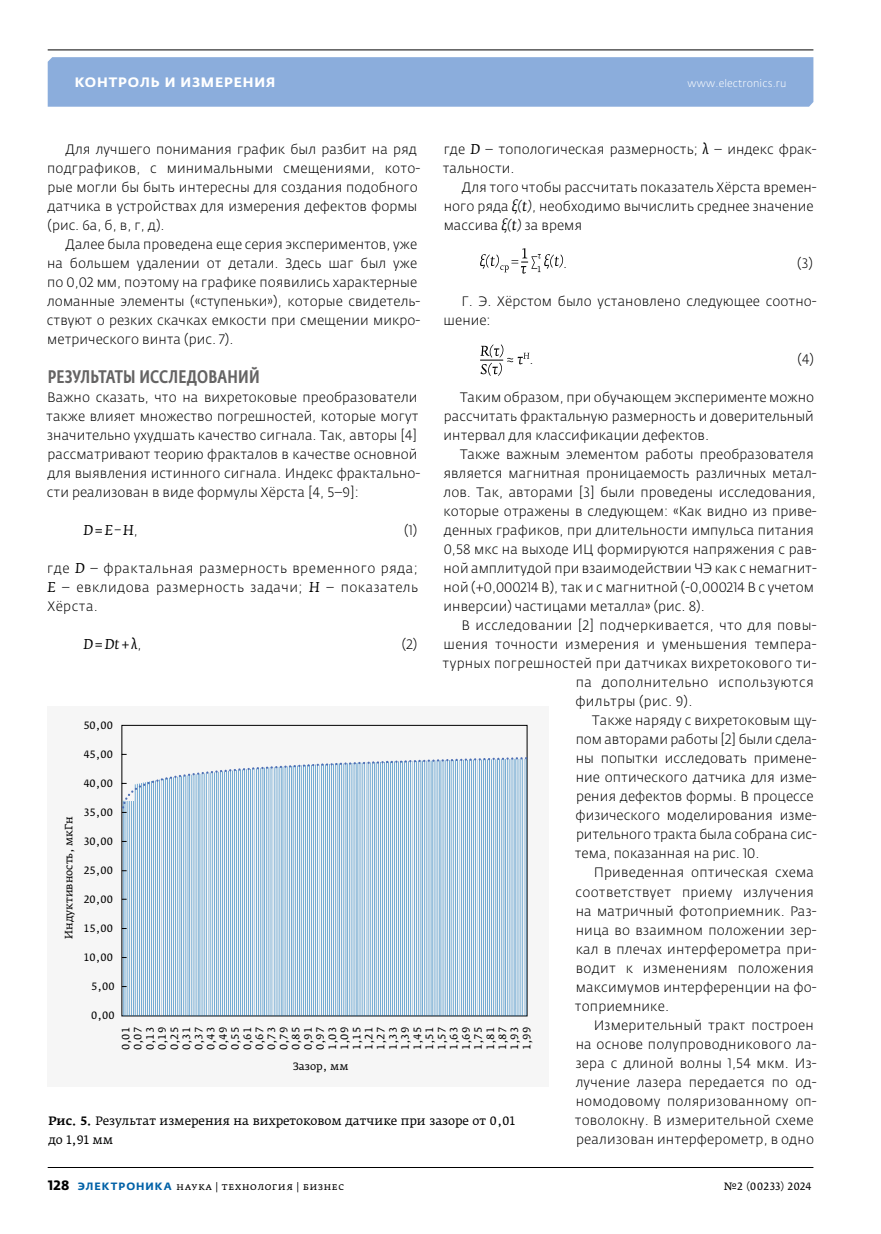
<style>
.page{position:relative;width:881px;height:1234px;background:#fff}
.page>*{position:absolute;margin:0;border:0;box-sizing:border-box;transform-origin:0 0}
.t1{font:500 18px "Fedra Sans Cond Pro";letter-spacing:.015em;color:#646363}
.t2{font:300 13.5px/19px "Fedra Sans Pro";letter-spacing:.005em;color:#000}
.t3{font:300 13.5px "Fedra Sans Pro";letter-spacing:.025em;color:#000}
.t4{font:300 13.5px "Fedra Sans Pro";letter-spacing:.03em;color:#000}
.t5{font:700 13.5px "Fedra Sans Alt Pro";letter-spacing:.06em;color:#fff}
.t6{font:italic 13.5px "Fedra Serif B Pro";color:#000}
.t7{font:12px/19px "Fedra Serif A Pro";letter-spacing:-.005em;color:#000}
.t8{font:10.5px/12.1px "Fedra Serif A Pro";color:#000;text-align:justify}
.t9{font:10.5px "Fedra Serif A Pro";letter-spacing:.02em;color:#000}
.t10{font:300 10.5px "Fedra Sans Pro";letter-spacing:.015em;color:#fff}
.t11{font:10.5px "Fedra Serif A Pro";letter-spacing:.035em;color:#000}
.s1{font-family:"Fedra Serif B Pro";font-weight:400;font-style:italic}
.s2{font-style:normal}
.s3{font-family:"Fedra Sans Pro";font-weight:300;font-style:normal}
.s4{font-weight:500}
.s5{font-family:"Fedra Sans Pro";font-weight:700;font-size:13.5px}
.s6{font-family:"Fedra Sans Alt Pro";font-weight:700;color:#0061a7}
</style>
<div class="page">
<div style="left:48px;top:57px;width:765px;height:50px;background:#8baddc"></div>
<hr style="left:48px;top:49px;width:765px;height:1px;background:#000">
<hr style="left:48px;top:1166px;width:765px;height:1px;background:#000">
<svg style="left:480px;top:248px;width:83px;height:25px"></svg>
<svg style="left:480px;top:344px;width:49px;height:32px"></svg>
<div style="left:48px;top:706px;width:501px;height:380px;background:#f6f6f6"></div>
<svg style="left:121px;top:724px;width:406px;height:292px"></svg>
<svg style="left:123px;top:813px;width:403px;height:202px"></svg>
<svg style="left:122px;top:755px;width:405px;height:58px"></svg>
<p class="t5" style="left:75px;top:74px;width:202px">КОНТРОЛЬ И ИЗМЕРЕНИЯ</p>
<p class="t10" style="left:687px;top:77px;width:100px">www.electronics.ru</p>
<p class="t2" style="left:442px;top:140px;width:375px">где <span class="s1">D</span> – топологическая размерность; <span class="s1">λ</span> – индекс фрак&shy;тальности.</p>
<p class="t2" style="left:443px;top:178px;width:374px;text-indent:18px">Для того чтобы рассчитать показатель Хёрста времен&shy;ного ряда <span class="s1">ξ(t)</span>, необходимо вычислить среднее значение массива <span class="s1">ξ(t)</span> за время</p>
<p class="t2" style="left:563px;top:254px;width:6px">.</p>
<p class="t2" style="left:797px;top:254px;width:17px">(3)</p>
<p class="t2" style="left:443px;top:292px;width:374px;text-indent:18px">Г. Э. Хёрстом было установлено следующее соотно&shy;шение:</p>
<p class="t2" style="left:529px;top:349px;width:6px">.</p>
<p class="t2" style="left:797px;top:349px;width:18px">(4)</p>
<p class="t2" style="left:443px;top:387px;width:372px;text-align:justify;text-indent:16px">Таким образом, при обучающем эксперименте можно рассчитать фрактальную размерность и доверительный интервал для классификации дефектов.</p>
<p class="t2" style="left:443px;top:444px;width:375px;text-indent:17px">Также важным элементом работы преобразователя является магнитная проницаемость различных метал&shy;лов. Так, авторами [3] были проведены исследования, которые отражены в следующем: «Как видно из приве&shy;денных графиков, при длительности импульса питания 0,58 мкс на выходе ИЦ формируются напряжения с рав&shy;ной амплитудой при взаимодействии ЧЭ как с немагнит&shy;ной (+0,000214 В), так и с магнитной (-0,000214 В с учетом инверсии) частицами металла» (рис. 8).</p>
<p class="t3" style="left:461px;top:616px;width:356px">В исследовании [2] подчеркивается, что для повы-</p>
<p class="t3" style="left:443px;top:635px;width:374px">шения точности измерения и уменьшения темпера-</p>
<p class="t3" style="left:442px;top:654px;width:375px">турных погрешностей при датчиках вихретокового ти-</p>
<p class="t4" style="left:575px;top:673px;width:239px">па дополнительно используются</p>
<p class="t3" style="left:575px;top:692px;width:118px">фильтры (рис. 9).</p>
<p class="t2" style="left:592px;top:710px;width:226px">Также наряду с вихретоковым щу-</p>
<p class="t2" style="left:575px;top:729px;width:242px">пом авторами работы [2] были сдела-</p>
<p class="t2" style="left:575px;top:748px;width:242px">ны попытки исследовать примене-</p>
<p class="t2" style="left:575px;top:767px;width:242px">ние оптического датчика для изме-</p>
<p class="t2" style="left:576px;top:786px;width:239px">рения дефектов формы. В процессе</p>
<p class="t2" style="left:575px;top:806px;width:243px">физического моделирования изме-</p>
<p class="t2" style="left:576px;top:825px;width:242px">рительного тракта была собрана сис-</p>
<p class="t2" style="left:574px;top:844px;width:186px">тема, показанная на рис. 10.</p>
<p class="t2" style="left:593px;top:863px;width:222px">Приведенная оптическая схема</p>
<p class="t2" style="left:575px;top:882px;width:240px">соответствует приему излучения</p>
<p class="t2" style="left:575px;top:901px;width:242px">на матричный фотоприемник. Раз-</p>
<p class="t2" style="left:575px;top:920px;width:242px">ница во взаимном положении зер-</p>
<p class="t2" style="left:575px;top:939px;width:242px">кал в плечах интерферометра при-</p>
<p class="t2" style="left:575px;top:958px;width:239px">водит к изменениям положения</p>
<p class="t2" style="left:575px;top:977px;width:242px">максимумов интерференции на фо-</p>
<p class="t2" style="left:574px;top:996px;width:96px">топриемнике.</p>
<p class="t2" style="left:593px;top:1015px;width:221px">Измерительный тракт построен</p>
<p class="t2" style="left:575px;top:1034px;width:242px">на основе полупроводникового ла-</p>
<p class="t2" style="left:575px;top:1053px;width:242px">зера с длиной волны 1,54 мкм. Из-</p>
<p class="t2" style="left:575px;top:1072px;width:242px">лучение лазера передается по од-</p>
<p class="t2" style="left:575px;top:1091px;width:242px">номодовому поляризованному оп-</p>
<p class="t2" style="left:574px;top:1110px;width:240px">товолокну. В измерительной схеме</p>
<p class="t2" style="left:576px;top:1129px;width:239px">реализован интерферометр, в одно</p>
<p class="t2" style="left:47px;top:140px;width:374px;text-indent:18px">Для лучшего понимания график был разбит на ряд подграфиков, с минимальными смещениями, кото&shy;рые могли бы быть интересны для создания подобного датчика в устройствах для измерения дефектов формы (рис. 6а, б, в, г, д).</p>
<p class="t2" style="left:47px;top:235px;width:375px;text-indent:18px">Далее была проведена еще серия экспериментов, уже на большем удалении от детали. Здесь шаг был уже по 0,02 мм, поэтому на графике появились характерные ломанные элементы («ступеньки»), которые свидетель&shy;ствуют о резких скачках емкости при смещении микро&shy;метрического винта (рис. 7).</p>
<h1 class="t1" style="left:48px;top:365px;width:213px">РЕЗУЛЬТАТЫ ИССЛЕДОВАНИЙ</h1>
<p class="t2" style="left:46px;top:387px;width:375px">Важно сказать, что на вихретоковые преобразователи также влияет множество погрешностей, которые могут значительно ухудшать качество сигнала. Так, авторы [4] рассматривают теорию фракталов в качестве основной для выявления истинного сигнала. Индекс фрактально&shy;сти реализован в виде формулы Хёрста [4, 5–9]:</p>
<p class="t6" style="left:83px;top:521px;width:56px">D<span class="s2">=</span>E<span class="s2">–</span>H<span class="s3">,</span></p>
<p class="t2" style="left:404px;top:520px;width:15px">(1)</p>
<p class="t2" style="left:47px;top:558px;width:372px;text-align:justify">где <span class="s1">D</span> – фрактальная размерность временного ряда; <span class="s1">E</span> – евклидова размерность задачи; <span class="s1">H</span> – показатель Хёрста.</p>
<p class="t6" style="left:83px;top:635px;width:59px">D<span class="s2">=</span>Dt<span class="s2">+</span>λ<span class="s3">,</span></p>
<p class="t2" style="left:401px;top:634px;width:17px">(2)</p>
<p class="t8" style="left:83px;top:719px;width:31px">50,00</p>
<p class="t8" style="left:83px;top:748px;width:31px">45,00</p>
<p class="t8" style="left:83px;top:777px;width:31px">40,00</p>
<p class="t8" style="left:83px;top:806px;width:31px">35,00</p>
<p class="t8" style="left:64px;top:938px;width:124px;rotate:-90deg">Индуктивность, мкГн</p>
<p class="t8" style="left:83px;top:835px;width:31px">30,00</p>
<p class="t8" style="left:83px;top:864px;width:31px">25,00</p>
<p class="t8" style="left:83px;top:893px;width:31px">20,00</p>
<p class="t8" style="left:83px;top:922px;width:31px">15,00</p>
<p class="t8" style="left:83px;top:951px;width:31px">10,00</p>
<p class="t8" style="left:91px;top:980px;width:25px">5,00</p>
<p class="t8" style="left:91px;top:1009px;width:25px">0,00</p>
<p class="t8" style="left:121px;top:1050px;width:25px;rotate:-90deg">0,01<br>0,07<br>0,13<br>0,19<br>0,25<br>0,31<br>0,37<br>0,43<br>0,49<br>0,55<br>0,61<br>0,67<br>0,73<br>0,79<br>0,85<br>0,91<br>0,97<br>1,03<br>1,09<br>1,15<br>1,21<br>1,27<br>1,33<br>1,39<br>1,45<br>1,51<br>1,57<br>1,63<br>1,69<br>1,75<br>1,81<br>1,87<br>1,93<br>1,99</p>
<p class="t8" style="left:292px;top:1061px;width:57px">Зазор, мм</p>
<p class="t7" style="left:48px;top:1110px;width:468px"><span class="s4">Рис. 5.</span> Результат измерения на вихретоковом датчике при зазоре от 0,01 до 1,91 мм</p>
<p class="t9" style="left:48px;top:1179px;width:298px"><span class="s5">128</span> <span class="s6">ЭЛЕКТРОНИКА</span> наука | технология | бизнес</p>
<p class="t11" style="left:723px;top:1179px;width:89px">№2 (00233) 2024</p>
</div>
